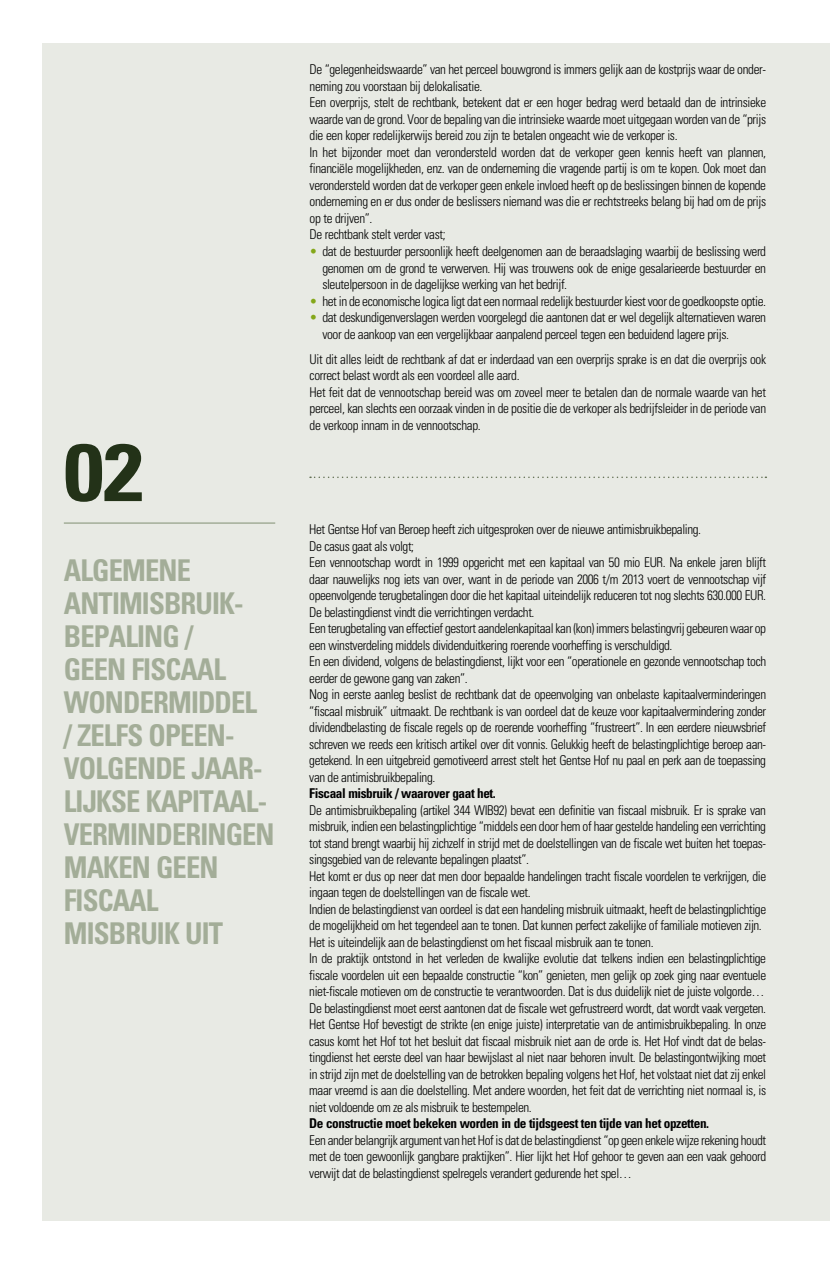
<style>
.page{position:relative;width:830px;height:1263px;background:#fff}
.page>*{position:absolute;margin:0;border:0;box-sizing:border-box;transform-origin:0 0}
.t1{font:700 condensed 81px "Univers";color:#233218;scale:1.11 1}
.t2{font:700 condensed 30px/33px "Univers";letter-spacing:-.03em;color:#a3ad98;scale:.95 1}
.t3{font:300 condensed 13.5px/16.5px "Univers";letter-spacing:-.03em;color:#000}
.t4{font:700 condensed 13.5px "Univers";letter-spacing:-.03em;color:#000}
.s1{color:#84a719}
</style>
<div class="page">
<div style="left:43px;top:43px;width:786px;height:1177px;background:#e8eae4"></div>
<svg style="left:310px;top:477px;width:456px;height:1px"></svg>
<hr style="left:64px;top:522px;width:211px;height:2px;background:#a3ad98">
<h1 class="t1" style="left:64px;top:423px;width:73px">02</h1>
<h2 class="t2" style="left:64px;top:554px;width:223px">ALGEMENE<br>ANTIMISBRUIK-<br>BEPALING /<br>GEEN FISCAAL<br>WONDERMIDDEL<br>/ ZELFS OPEEN-<br>VOLGENDE JAAR-<br>LIJKSE KAPITAAL-<br>VERMINDERINGEN<br>MAKEN GEEN<br>FISCAAL<br>MISBRUIK UIT</h2>
<p class="t3" style="left:309px;top:61px;width:458px">De “gelegenheidswaarde” van het perceel bouwgrond is immers gelijk aan de kostprijs waar de onder&shy;neming zou voorstaan bij delokalisatie.<br>Een overprijs, stelt de rechtbank, betekent dat er een hoger bedrag werd betaald dan de intrinsieke waarde van de grond. Voor de bepaling van die intrinsieke waarde moet uitgegaan worden van de “prijs die een koper redelijkerwijs bereid zou zijn te betalen ongeacht wie de verkoper is.<br>In het bijzonder moet dan verondersteld worden dat de verkoper geen kennis heeft van plannen, financiële mogelijkheden, enz. van de onderneming die vragende partij is om te kopen. Ook moet dan verondersteld worden dat de verkoper geen enkele invloed heeft op de beslissingen binnen de kopende onderneming en er dus onder de beslissers niemand was die er rechtstreeks belang bij had om de prijs op te drijven”.<br>De rechtbank stelt verder vast;</p>
<p class="t3" style="left:322px;top:243px;width:445px;text-align:justify;text-indent:-13px"><span class="s1">•</span> dat de bestuurder persoonlijk heeft deelgenomen aan de beraadslaging waarbij de beslissing werd genomen om de grond te verwerven. Hij was trouwens ook de enige gesalarieerde bestuurder en sleutelpersoon in de dagelijkse werking van het bedrijf.</p>
<p class="t3" style="left:309px;top:292px;width:458px"><span class="s1">•</span> het in de economische logica ligt dat een normaal redelijk bestuurder kiest voor de goedkoopste optie.</p>
<p class="t3" style="left:322px;top:309px;width:445px;text-indent:-13px"><span class="s1">•</span> dat deskundigenverslagen werden voorgelegd die aantonen dat er wel degelijk alternatieven waren voor de aankoop van een vergelijkbaar aanpalend perceel tegen een beduidend lagere prijs.</p>
<p class="t3" style="left:309px;top:350px;width:458px">Uit dit alles leidt de rechtbank af dat er inderdaad van een overprijs sprake is en dat die overprijs ook correct belast wordt als een voordeel alle aard.<br>Het feit dat de vennootschap bereid was om zoveel meer te betalen dan de normale waarde van het perceel, kan slechts een oorzaak vinden in de positie die de verkoper als bedrijfsleider in de periode van de verkoop innam in de vennootschap.</p>
<p class="t3" style="left:309px;top:521px;width:458px">Het Gentse Hof van Beroep heeft zich uitgesproken over de nieuwe antimisbruikbepaling.<br>De casus gaat als volgt;<br>Een vennootschap wordt in 1999 opgericht met een kapitaal van 50 mio EUR. Na enkele jaren blijft daar nauwelijks nog iets van over, want in de periode van 2006 t/m 2013 voert de vennootschap vijf opeenvolgende terugbetalingen door die het kapitaal uiteindelijk reduceren tot nog slechts 630.000 EUR.<br>De belastingdienst vindt die verrichtingen verdacht.<br>Een terugbetaling van effectief gestort aandelenkapitaal kan (kon) immers belastingvrij gebeuren waar op een winstverdeling middels dividenduitkering roerende voorheffing is verschuldigd.<br>En een dividend, volgens de belastingdienst, lijkt voor een “operationele en gezonde vennootschap toch eerder de gewone gang van zaken”.<br>Nog in eerste aanleg beslist de rechtbank dat de opeenvolging van onbelaste kapitaalverminderingen “fiscaal misbruik” uitmaakt. De rechtbank is van oordeel dat de keuze voor kapitaalvermindering zonder dividendbelasting de fiscale regels op de roerende voorheffing “frustreert”. In een eerdere nieuwsbrief schreven we reeds een kritisch artikel over dit vonnis. Gelukkig heeft de belastingplichtige beroep aan&shy;getekend. In een uitgebreid gemotiveerd arrest stelt het Gentse Hof nu paal en perk aan de toepassing van de antimisbruikbepaling.</p>
<p class="t4" style="left:309px;top:785px;width:188px">Fiscaal misbruik / waarover gaat het.</p>
<p class="t3" style="left:309px;top:802px;width:458px">De antimisbruikbepaling (artikel 344 WIB92) bevat een definitie van fiscaal misbruik. Er is sprake van misbruik, indien een belastingplichtige “middels een door hem of haar gestelde handeling een verrichting tot stand brengt waarbij hij zichzelf in strijd met de doelstellingen van de fiscale wet buiten het toepas&shy;singsgebied van de relevante bepalingen plaatst”.<br>Het komt er dus op neer dat men door bepaalde handelingen tracht fiscale voordelen te verkrijgen, die ingaan tegen de doelstellingen van de fiscale wet.<br>Indien de belastingdienst van oordeel is dat een handeling misbruik uitmaakt, heeft de belastingplichtige de mogelijkheid om het tegendeel aan te tonen. Dat kunnen perfect zakelijke of familiale motieven zijn.<br>Het is uiteindelijk aan de belastingdienst om het fiscaal misbruik aan te tonen.<br>In de praktijk ontstond in het verleden de kwalijke evolutie dat telkens indien een belastingplichtige fiscale voordelen uit een bepaalde constructie “kon” genieten, men gelijk op zoek ging naar eventuele niet-fiscale motieven om de constructie te verantwoorden. Dat is dus duidelijk niet de juiste volgorde… De belastingdienst moet eerst aantonen dat de fiscale wet gefrustreerd wordt, dat wordt vaak vergeten.<br>Het Gentse Hof bevestigt de strikte (en enige juiste) interpretatie van de antimisbruikbepaling. In onze casus komt het Hof tot het besluit dat fiscaal misbruik niet aan de orde is. Het Hof vindt dat de belas&shy;tingdienst het eerste deel van haar bewijslast al niet naar behoren invult. De belastingontwijking moet in strijd zijn met de doelstelling van de betrokken bepaling volgens het Hof, het volstaat niet dat zij enkel maar vreemd is aan die doelstelling. Met andere woorden, het feit dat de verrichting niet normaal is, is niet voldoende om ze als misbruik te bestempelen.</p>
<p class="t4" style="left:309px;top:1115px;width:401px">De constructie moet bekeken worden in de tijdsgeest ten tijde van het opzetten.</p>
<p class="t3" style="left:309px;top:1132px;width:458px;text-align:justify">Een ander belangrijk argument van het Hof is dat de belastingdienst “op geen enkele wijze rekening houdt met de toen gewoonlijk gangbare praktijken”. Hier lijkt het Hof gehoor te geven aan een vaak gehoord verwijt dat de belastingdienst spelregels verandert gedurende het spel…</p>
</div>
